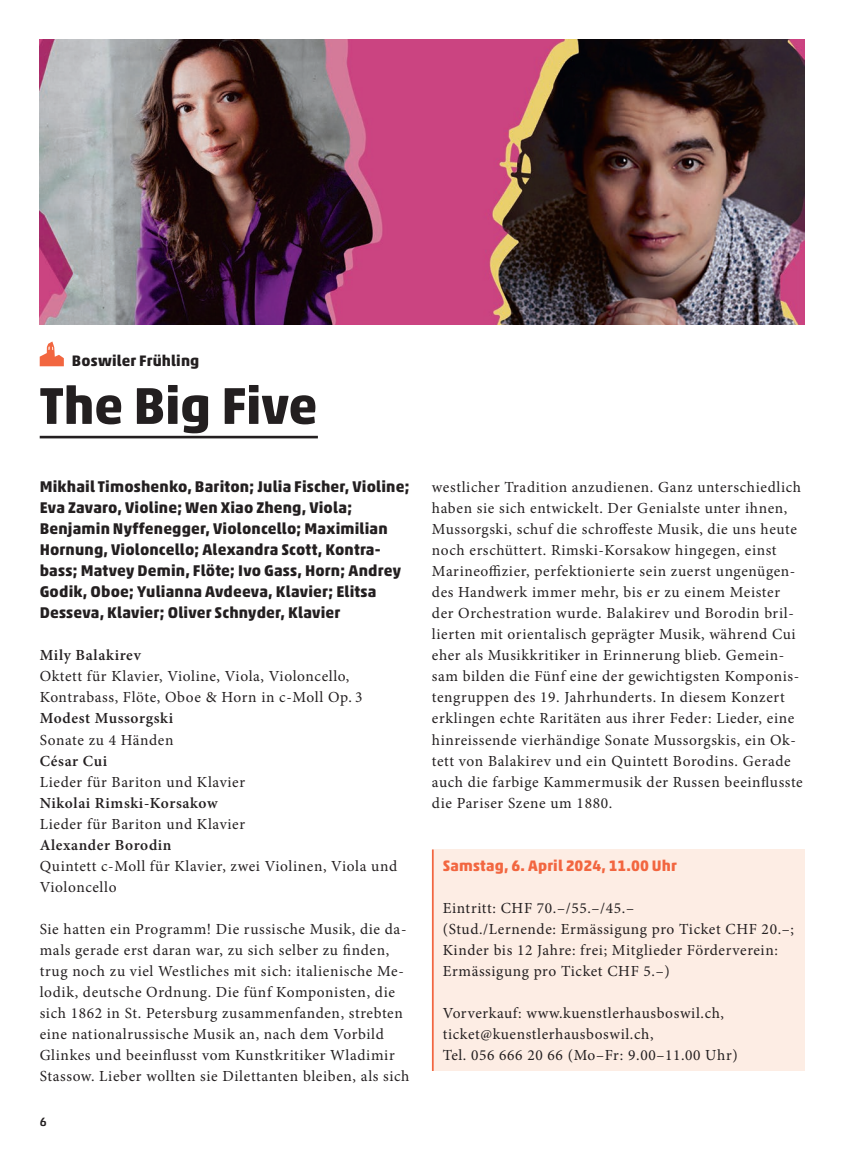
<style>
.page{position:relative;width:844px;height:1166px;background:#fff}
.page>*{position:absolute;margin:0;border:0;box-sizing:border-box;transform-origin:0 0}
.Titel___30{font:700 52.5px "Akko W01";letter-spacing:-.01em;color:#231f20}
._3_Musiker{font:700 15.75px/21px "Akko W01";letter-spacing:.01em;color:#231f20}
.Fliesstext{font:15.4px/21px "Minion Pro";letter-spacing:.04em;color:#231f20}
.Fliesstext-2{font:600 15.4px "Minion Pro";letter-spacing:.04em;color:#231f20}
.Untertitel{font:700 15.4px "Akko W01";letter-spacing:.01em;color:#f26640}
.Untertitel-2{font:700 15.4px "Akko W01";letter-spacing:.01em;color:#231f20}
.t1{font:500 12.25px "Akko W01";color:#231f20}
</style>
<div class="page">
<img style="left:40px;top:40px;width:764px;height:284px">
<div style="left:432px;top:849px;width:372px;height:222px;background:#fdede4"></div>
<hr style="left:432px;top:849px;width:1px;height:222px;background:#f26640">
<hr style="left:40px;top:436px;width:278px;height:2px;background:#231f20">
<svg style="left:40px;top:341px;width:24px;height:25px"></svg>
<p class="Untertitel-2" style="left:72px;top:352px;width:129px">Boswiler Frühling</p>
<p class="Titel___30" style="left:40px;top:373px;width:279px">The Big Five</p>
<p class="_3_Musiker" style="left:40px;top:476px;width:371px">Mikhail Timoshenko, Bariton; Julia Fischer, Violine; Eva Zavaro, Violine; Wen Xiao Zheng, Viola; Benjamin Nyffenegger, Violoncello; Maximilian Hornung, Violoncello; Alexandra Scott, Kontra&shy;bass; Matvey Demin, Flöte; Ivo Gass, Horn; Andrey Godik, Oboe; Yulianna Avdeeva, Klavier; Elitsa Desseva, Klavier; Oliver Schnyder, Klavier</p>
<p class="Fliesstext-2" style="left:40px;top:645px;width:103px">Mily Balakirev</p>
<p class="Fliesstext" style="left:40px;top:666px;width:324px">Oktett für Klavier, Violine, Viola, Violoncello,<br>Kontrabass, Flöte, Oboe &amp; Horn in c-Moll Op. 3</p>
<p class="Fliesstext-2" style="left:40px;top:708px;width:135px">Modest Mussorgski</p>
<p class="Fliesstext" style="left:40px;top:729px;width:135px">Sonate zu 4 Händen</p>
<p class="Fliesstext-2" style="left:40px;top:750px;width:69px">César Cui</p>
<p class="Fliesstext" style="left:40px;top:771px;width:207px">Lieder für Bariton und Klavier</p>
<p class="Fliesstext-2" style="left:40px;top:792px;width:179px">Nikolai Rimski-Korsakow</p>
<p class="Fliesstext" style="left:40px;top:813px;width:207px">Lieder für Bariton und Klavier</p>
<p class="Fliesstext-2" style="left:40px;top:834px;width:133px">Alexander Borodin</p>
<p class="Fliesstext" style="left:40px;top:855px;width:359px">Quintett c-Moll für Klavier, zwei Violinen, Viola und<br>Violoncello</p>
<p class="Fliesstext" style="left:40px;top:918px;width:371px">Sie hatten ein Programm! Die russische Musik, die da&shy;mals gerade erst daran war, zu sich selber zu finden, trug noch zu viel Westliches mit sich: italienische Me&shy;lodik, deutsche Ordnung. Die fünf Komponisten, die sich 1862 in St. Petersburg zusammenfanden, strebten eine nationalrussische Musik an, nach dem Vorbild Glinkes und beeinflusst vom Kunstkritiker Wladimir Stassow. Lieber wollten sie Dilettanten bleiben, als sich</p>
<p class="t1" style="left:40px;top:1114px;width:8px">6</p>
<p class="Fliesstext" style="left:432px;top:477px;width:372px">westlicher Tradition anzudienen. Ganz unterschiedlich haben sie sich entwickelt. Der Genialste unter ihnen, Mussorgski, schuf die schroffeste Musik, die uns heute noch erschüttert. Rimski-Korsakow hingegen, einst Marineoffizier, perfektionierte sein zuerst ungenügen&shy;des Handwerk immer mehr, bis er zu einem Meister der Orchestration wurde. Balakirev und Borodin bril&shy;lierten mit orientalisch geprägter Musik, während Cui eher als Musikkritiker in Erinnerung blieb. Gemein&shy;sam bilden die Fünf eine der gewichtigsten Komponis&shy;tengruppen des 19. Jahrhunderts. In diesem Konzert erklingen echte Raritäten aus ihrer Feder: Lieder, eine hinreissende vierhändige Sonate Mussorgskis, ein Ok&shy;tett von Balakirev und ein Quintett Borodins. Gerade auch die farbige Kammermusik der Russen beeinflusste die Pariser Szene um 1880.</p>
<p class="Untertitel" style="left:442px;top:856px;width:236px">Samstag, 6. April 2024, 11.00 Uhr</p>
<p class="Fliesstext" style="left:442px;top:897px;width:352px">Eintritt: CHF 70.–/55.–/45.–<br>(Stud./Lernende: Ermässigung pro Ticket CHF 20.–; Kinder bis 12 Jahre: frei; Mitglieder Förderverein:<br>Ermässigung pro Ticket CHF 5.–)</p>
<p class="Fliesstext" style="left:442px;top:1002px;width:283px">Vorverkauf: www.kuenstlerhausboswil.ch,</p>
<p class="Fliesstext" style="left:442px;top:1023px;width:212px">ticket@kuenstlerhausboswil.ch,</p>
<p class="Fliesstext" style="left:442px;top:1044px;width:296px">Tel. 056 666 20 66 (Mo–Fr: 9.00–11.00 Uhr)</p>
</div>
